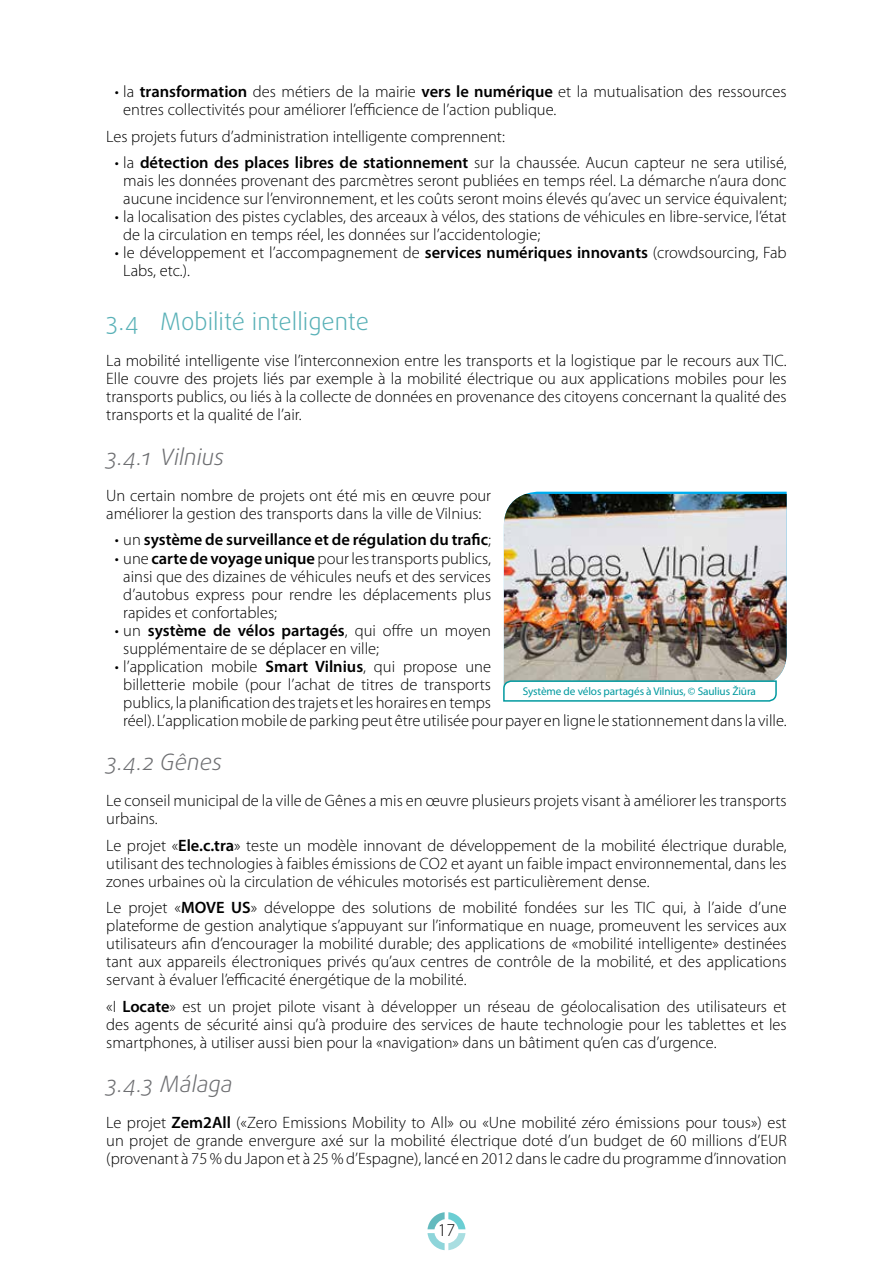
<style>
.page{position:relative;width:893px;height:1263px;background:#fff}
.page>*{position:absolute;margin:0;border:0;box-sizing:border-box;transform-origin:0 0}
.t1{font:300 24px "Daxline Pro";color:#59b1b7}
.t2{font:italic 300 22.5px "Daxline Pro";color:#6d6e71}
.t3{font:300 18px "Myriad Pro";color:#000}
.t4{font:300 16.5px/18px "Myriad Pro";color:#000}
.t5{font:600 16.5px "Myriad Pro";color:#000}
.t6{font:11.25px "Myriad Pro";letter-spacing:-.01em;color:#00999f}
.s1{font-weight:600}
.s2{font-weight:300}
</style>
<div class="page">
<svg style="left:427px;top:1212px;width:38px;height:38px"></svg>
<img style="left:504px;top:494px;width:283px;height:186px">
<svg style="left:503px;top:680px;width:274px;height:22px"></svg>
<p class="t4" style="left:123px;top:83px;width:665px;text-indent:-9px">• la <span class="s1">transformation</span> des métiers de la mairie <span class="s1">vers le numérique</span> et la mutualisation des ressources entres collectivités pour améliorer l’efficience de l’action publique.</p>
<p class="t4" style="left:106px;top:128px;width:400px">Les projets futurs d’administration intelligente comprennent:</p>
<p class="t4" style="left:115px;top:154px;width:673px;text-align:center">• la <span class="s1">détection des places libres de stationnement</span> sur la chaussée. Aucun capteur ne sera utilisé, mais les données provenant des parcmètres seront publiées en temps réel. La démarche n’aura donc aucune incidence sur l’environnement, et les coûts seront moins élevés qu’avec un service équivalent;</p>
<p class="t4" style="left:123px;top:208px;width:665px;text-indent:-8px">• la localisation des pistes cyclables, des arceaux à vélos, des stations de véhicules en libre-service, l’état de la circulation en temps réel, les données sur l’accidentologie;</p>
<p class="t4" style="left:123px;top:244px;width:665px;text-indent:-8px">• le développement et l’accompagnement de <span class="s1">services numériques innovants</span> (crowdsourcing, Fab<br>Labs, etc.).</p>
<h1 class="t1" style="left:106px;top:306px;width:264px">3.4 Mobilité intelligente</h1>
<p class="t4" style="left:106px;top:352px;width:682px;text-align:justify">La mobilité intelligente vise l’interconnexion entre les transports et la logistique par le recours aux TIC.<br>Elle couvre des projets liés par exemple à la mobilité électrique ou aux applications mobiles pour les transports publics, ou liés à la collecte de données en provenance des citoyens concernant la qualité des transports et la qualité de l’air.</p>
<h2 class="t2" style="left:106px;top:442px;width:119px">3.4.1 Vilnius</h2>
<p class="t4" style="left:106px;top:487px;width:386px">Un certain nombre de projets ont été mis en œuvre pour améliorer la gestion des transports dans la ville de Vilnius:</p>
<p class="t5" style="left:115px;top:531px;width:378px"><span class="s2">• un</span> système de surveillance et de régulation du trafic<span class="s2">;</span></p>
<p class="t4" style="left:123px;top:549px;width:369px;text-align:justify;text-indent:-8px">• une <span class="s1">carte de voyage unique</span> pour les transports publics, ainsi que des dizaines de véhicules neufs et des services d’autobus express pour rendre les déplacements plus rapides et confortables;</p>
<p class="t4" style="left:123px;top:621px;width:369px;text-indent:-8px">• un <span class="s1">système de vélos partagés</span>, qui offre un moyen supplémentaire de se déplacer en ville;</p>
<p class="t4" style="left:123px;top:657px;width:665px;text-indent:-8px">• l’application mobile <span class="s1">Smart Vilnius</span>, qui propose une<br>billetterie mobile (pour l’achat de titres de transports<br>publics, la planification des trajets et les horaires en temps<br>réel). L’application mobile de parking peut être utilisée pour payer en ligne le stationnement dans la ville.</p>
<h2 class="t2" style="left:106px;top:747px;width:117px">3.4.2 Gênes</h2>
<p class="t4" style="left:106px;top:792px;width:682px">Le conseil municipal de la ville de Gênes a mis en œuvre plusieurs projets visant à améliorer les transports urbains.</p>
<p class="t4" style="left:106px;top:836px;width:682px;text-align:justify">Le projet «<span class="s1">Ele.c.tra</span>» teste un modèle innovant de développement de la mobilité électrique durable, utilisant des technologies à faibles émissions de CO2 et ayant un faible impact environnemental, dans les zones urbaines où la circulation de véhicules motorisés est particulièrement dense.</p>
<p class="t4" style="left:106px;top:899px;width:682px;text-align:justify">Le projet «<span class="s1">MOVE US</span>» développe des solutions de mobilité fondées sur les TIC qui, à l’aide d’une plateforme de gestion analytique s’appuyant sur l’informatique en nuage, promeuvent les services aux utilisateurs afin d’encourager la mobilité durable; des applications de «mobilité intelligente» destinées tant aux appareils électroniques privés qu’aux centres de contrôle de la mobilité, et des applications servant à évaluer l’efficacité énergétique de la mobilité.</p>
<p class="t4" style="left:106px;top:997px;width:682px;text-align:justify">«I <span class="s1">Locate</span>» est un projet pilote visant à développer un réseau de géolocalisation des utilisateurs et des agents de sécurité ainsi qu’à produire des services de haute technologie pour les tablettes et les smartphones, à utiliser aussi bien pour la «navigation» dans un bâtiment qu’en cas d’urgence.</p>
<h2 class="t2" style="left:106px;top:1069px;width:128px">3.4.3 Málaga</h2>
<p class="t4" style="left:106px;top:1114px;width:682px;text-align:justify">Le projet <span class="s1">Zem2All</span> («Zero Emissions Mobility to All» ou «Une mobilité zéro émissions pour tous») est un projet de grande envergure axé sur la mobilité électrique doté d’un budget de 60 millions d’EUR (provenant à 75 % du Japon et à 25 % d’Espagne), lancé en 2012 dans le cadre du programme d’innovation</p>
<p class="t6" style="left:523px;top:685px;width:235px">Système de vélos partagés à Vilnius, © Saulius Žiūra</p>
<p class="t3" style="left:438px;top:1220px;width:19px">17</p>
</div>
